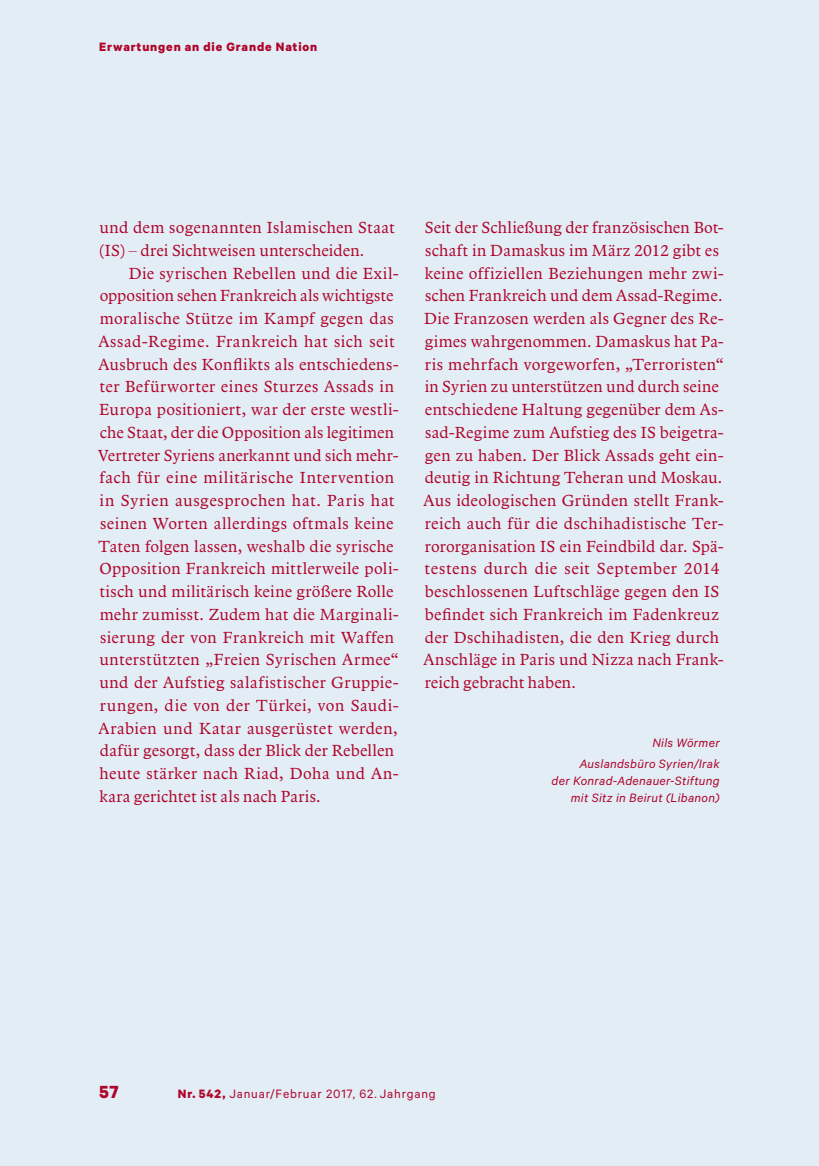
<style>
.page{position:relative;width:819px;height:1166px;background:#e3edf6}
.page>*{position:absolute;margin:0;border:0;box-sizing:border-box;transform-origin:0 0}
.t1{font:700 19.78px "Calibre";color:#af052a}
.t2{font:16.62px/22.8px "Arbesco DT";letter-spacing:.02em;color:#af052a}
.t3{font:italic 13.65px/20.7px "Calibre";letter-spacing:.02em;color:#af052a;text-align:right}
.t4{font:13.65px "Calibre";letter-spacing:.06em;color:#af052a}
.t5{font:700 13.65px "Calibre";letter-spacing:.065em;color:#af052a}
.s1{font-weight:700}
</style>
<div class="page">
<p class="t5" style="left:99px;top:38px;width:219px">Erwartungen an die Grande Nation</p>
<p class="t2" style="left:99px;top:217px;width:297px">und dem sogenannten Islamischen Staat (IS) – drei Sichtweisen unterscheiden.</p>
<p class="t2" style="left:98px;top:262px;width:302px;text-indent:31px">Die syrischen Rebellen und die Exil&shy;opposition sehen Frankreich als wichtigste moralische Stütze im Kampf gegen das Assad-Regime. Frankreich hat sich seit Ausbruch des Konflikts als entschiedens&shy;ter Befürworter eines Sturzes Assads in Europa positioniert, war der erste westli&shy;che Staat, der die Opposition als legitimen Vertreter Syriens anerkannt und sich mehr&shy;fach für eine militärische Intervention in Syrien ausgesprochen hat. Paris hat seinen Worten allerdings oftmals keine Taten folgen lassen, weshalb die syrische Opposition Frankreich mittlerweile poli&shy;tisch und militärisch keine größere Rolle mehr zumisst. Zudem hat die Marginali&shy;sierung der von Frankreich mit Waffen unterstützten „Freien Syrischen Armee“ und der Aufstieg salafistischer Gruppie&shy;rungen, die von der Türkei, von Saudi-Arabien und Katar ausgerüstet werden, dafür gesorgt, dass der Blick der Rebellen heute stärker nach Riad, Doha und An&shy;kara gerichtet ist als nach Paris.</p>
<p class="t2" style="left:423px;top:217px;width:302px">Seit der Schließung der französischen Bot&shy;schaft in Damaskus im März 2012 gibt es keine offiziellen Beziehungen mehr zwi&shy;schen Frankreich und dem Assad-Regime.<br>Die Franzosen werden als Gegner des Re&shy;gimes wahrgenommen. Damaskus hat Pa&shy;ris mehrfach vorgeworfen, „Terroristen“ in Syrien zu unterstützen und durch seine entschiedene Haltung gegenüber dem As&shy;sad-Regime zum Aufstieg des IS beigetra&shy;gen zu haben. Der Blick Assads geht ein&shy;deutig in Richtung Teheran und Moskau.<br>Aus ideologischen Gründen stellt Frank&shy;reich auch für die dschihadistische Ter&shy;rororganisation IS ein Feindbild dar. Spä&shy;testens durch die seit September 2014 beschlossenen Luftschläge gegen den IS befindet sich Frankreich im Fadenkreuz der Dschihadisten, die den Krieg durch Anschläge in Paris und Nizza nach Frank&shy;reich gebracht haben.</p>
<p class="t3" style="left:579px;top:732px;width:142px">Nils Wörmer<br>Auslandsbüro Syrien/Irak</p>
<p class="t3" style="left:551px;top:772px;width:169px;line-height:17px">der Konrad-Adenauer-Stiftung mit Sitz in Beirut (Libanon)</p>
<p class="t1" style="left:99px;top:1079px;width:21px">57</p>
<p class="t4" style="left:178px;top:1085px;width:259px"><span class="s1">Nr. 542,</span> Januar/Februar 2017, 62. Jahrgang</p>
</div>
